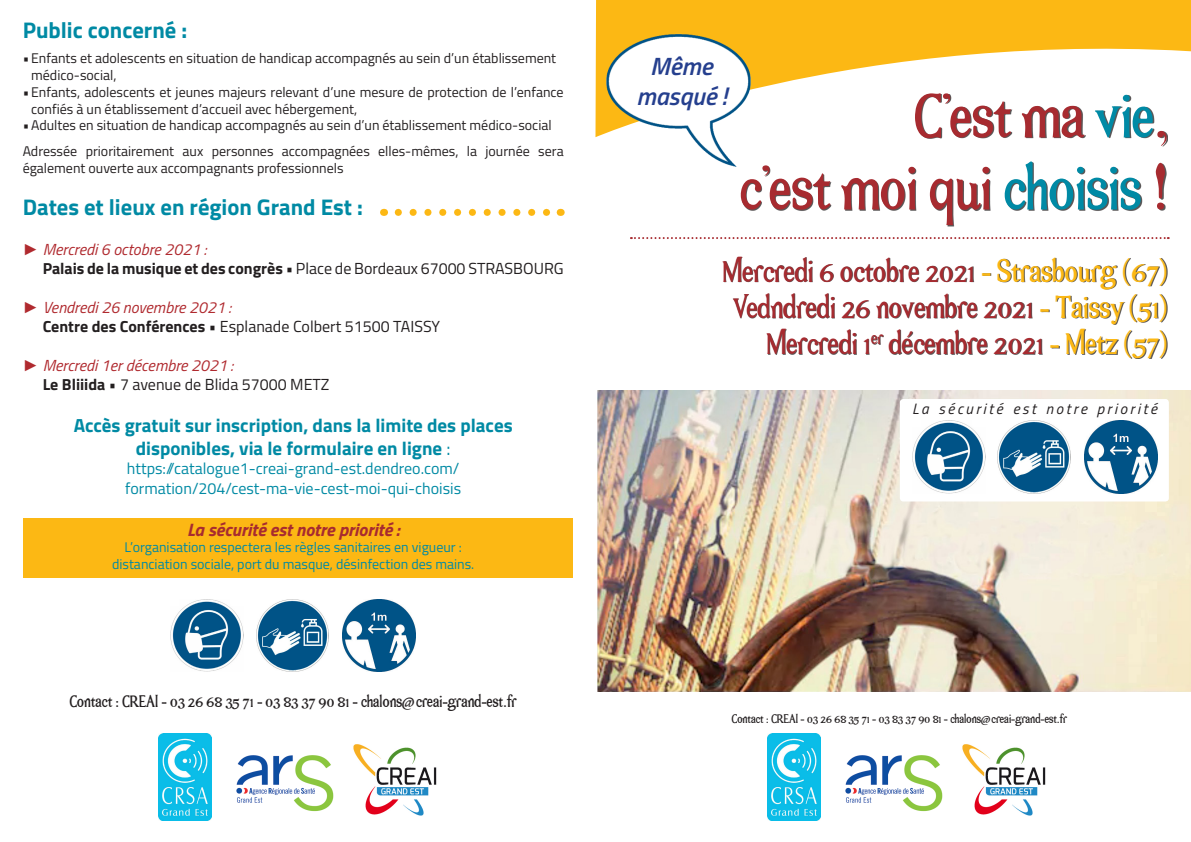
<style>
.page{position:relative;width:1191px;height:842px;background:#fff}
.page>*{position:absolute;margin:0;border:0;box-sizing:border-box;transform-origin:0 0}
.t1{font:60px "Bromato";color:#a72b30}
.t2{font:30px "Bromato";color:#a72b30}
.t3{font:italic 600 25px "Titillium Web";color:#253f8e}
.t4{font:700 22.6px "Titillium Web";color:#008aa4}
.t5{font:700 19px "Titillium Web";color:#008aa4}
.Programme{font:italic 700 18px "Titillium Web";color:#a72b30}
.t6{font:16px "Titillium Web";color:#231f20}
.t7{font:16px "Titillium Web";color:#008aa4}
.t8{font:italic 16px "Titillium Web";color:#b02a2f}
.t9{font:16px "Bromato";color:#231f20}
.t10{font:italic 15px "Titillium Web";letter-spacing:.17em;color:#231f20}
.Public{font:14px/16.8px "Titillium Web";color:#231f20}
.Programme-2{font:14px "Titillium Web";color:#008aa5}
.t11{font:12px "Bromato";color:#231f20}
.s1{font-family:"Arial"}
.s2{font-weight:700}
.s3{font-weight:400}
.s4{color:#008aa5}
.s5{color:#fcb814}
</style>
<div class="page">
<div style="left:23px;top:518px;width:549px;height:60px;background:#fcb814"></div>
<svg style="left:398px;top:209px;width:153px;height:7px"></svg>
<svg style="left:595px;top:0;width:596px;height:137px;fill:#fcb814"></svg>
<div style="left:724px;top:257px;width:443px;height:102px;background:#231f20;opacity:.75"></div>
<img style="left:845px;top:755px;width:98px;height:57px">
<img style="left:767px;top:733px;width:53px;height:88px">
<svg style="left:631px;top:237px;width:537px;height:2px"></svg>
<div style="left:741px;top:94px;width:426px;height:132px;background:#231f20;opacity:.75"></div>
<img style="left:597px;top:390px;width:594px;height:301px">
<img style="left:962px;top:744px;width:84px;height:72px">
<img style="left:236px;top:755px;width:98px;height:57px">
<img style="left:158px;top:733px;width:53px;height:88px">
<img style="left:353px;top:744px;width:84px;height:72px">
<img style="left:601px;top:23px;width:154px;height:155px">
<img style="left:171px;top:599px;width:72px;height:73px">
<img style="left:256px;top:599px;width:73px;height:73px">
<img style="left:343px;top:599px;width:72px;height:73px">
<div style="left:900px;top:399px;width:268px;height:102px;background:#fff;border-radius:3px"></div>
<img style="left:912px;top:420px;width:73px;height:73px">
<img style="left:997px;top:420px;width:73px;height:73px">
<img style="left:1084px;top:420px;width:73px;height:73px">
<p class="t4" style="left:23px;top:13px;width:166px">Public concerné :</p>
<p class="Public" style="left:31px;top:49px;width:526px;text-indent:-9px">•Enfants et adolescents en situation de handicap accompagnés au sein d’un établissement médico-social,</p>
<p class="Public" style="left:31px;top:83px;width:534px;text-indent:-9px">•Enfants, adolescents et jeunes majeurs relevant d’une mesure de protection de l’enfance confiés à un établissement d’accueil avec hébergement,</p>
<p class="Public" style="left:23px;top:116px;width:530px">•Adultes en situation de handicap accompagnés au sein d’un établissement médico-social</p>
<p class="Public" style="left:23px;top:142px;width:542px">Adressée prioritairement aux personnes accompagnées elles-mêmes, la journée sera également ouverte aux accompagnants professionnels</p>
<p class="t4" style="left:23px;top:190px;width:342px">Dates et lieux en région Grand Est :</p>
<p class="t8" style="left:23px;top:238px;width:185px"><span class="s1">►</span> Mercredi 6 octobre 2021 :</p>
<p class="t6" style="left:43px;top:257px;width:522px"><span class="s2">Palais de la musique et des congrès</span> • Place de Bordeaux 67000 STRASBOURG</p>
<p class="t8" style="left:23px;top:295px;width:210px"><span class="s1">►</span> Vendredi 26 novembre 2021 :</p>
<p class="t6" style="left:43px;top:314px;width:399px"><span class="s2">Centre des Conférences</span> • Esplanade Colbert 51500 TAISSY</p>
<p class="t8" style="left:23px;top:354px;width:212px"><span class="s1">►</span> Mercredi 1er décembre 2021 :</p>
<p class="t6" style="left:43px;top:373px;width:288px"><span class="s2">Le Bliiida</span> • 7 avenue de Blida 57000 METZ</p>
<p class="t5" style="left:74px;top:411px;width:440px">Accès gratuit sur inscription, dans la limite des places</p>
<p class="t5" style="left:136px;top:434px;width:316px">disponibles, via le formulaire en ligne <span class="s3">:</span></p>
<p class="t7" style="left:127px;top:457px;width:334px">https://catalogue1-creai-grand-est.dendreo.com/</p>
<p class="t7" style="left:125px;top:476px;width:337px">formation/204/cest-ma-vie-cest-moi-qui-choisis</p>
<p class="Programme" style="left:187px;top:515px;width:214px">La sécurité est notre priorité :</p>
<p class="Programme-2" style="left:125px;top:537px;width:339px">L’organisation respectera les règles sanitaires en vigueur :</p>
<p class="Programme-2" style="left:112px;top:554px;width:364px">distanciation sociale, port du masque, désinfection des mains.</p>
<p class="t9" style="left:70px;top:691px;width:448px">Contact : CREAI - 03 26 68 35 71 - 03 83 37 90 81 - chalons@creai-grand-est.fr</p>
<p class="t3" style="left:650px;top:47px;width:64px">Même</p>
<p class="t3" style="left:636px;top:77px;width:92px">masqué !</p>
<p class="t1" style="left:914px;top:76px;width:256px">C’est ma <span class="s4">vie</span>,</p>
<p class="t1" style="left:739px;top:148px;width:431px">c’est moi qui <span class="s4">choisis</span> !</p>
<p class="t2" style="left:723px;top:251px;width:447px">Mercredi 6 octobre 2021 <span class="s5">- Strasbourg (67)</span></p>
<p class="t2" style="left:733px;top:287px;width:437px">Vedndredi 26 novembre 2021 <span class="s5">- Taissy (51)</span></p>
<p class="t2" style="left:767px;top:323px;width:403px">Mercredi 1<sup>er</sup> décembre 2021 <span class="s5">- Metz (57)</span></p>
<p class="t10" style="left:912px;top:398px;width:246px">La sécurité est notre priorité</p>
<p class="t11" style="left:731px;top:710px;width:337px">Contact : CREAI - 03 26 68 35 71 - 03 83 37 90 81 - chalons@creai-grand-est.fr</p>
</div>
